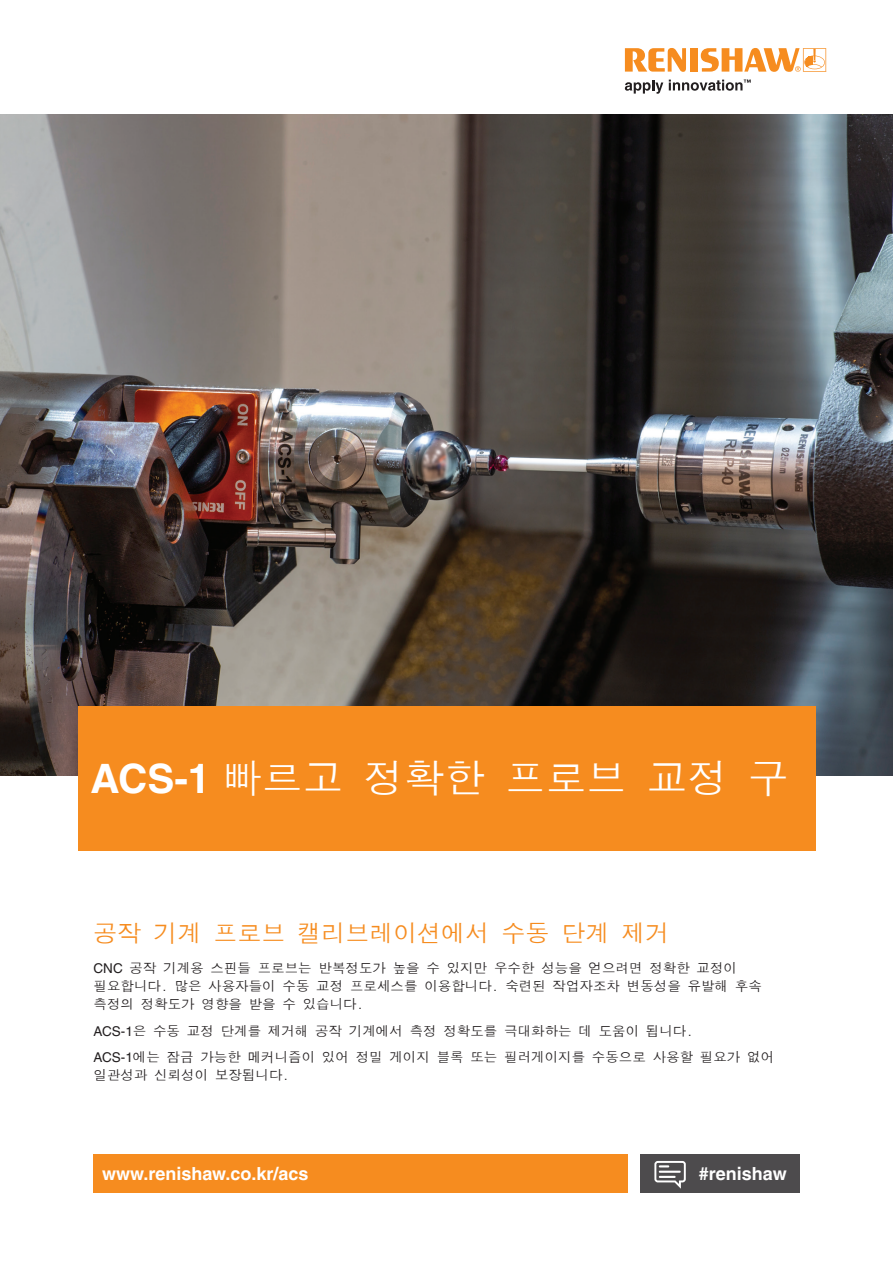
<style>
.page{position:relative;width:893px;height:1263px;background:#fff}
.page>*{position:absolute;margin:0;border:0;box-sizing:border-box;transform-origin:0 0}
.t1{font:40.5px "Dotum Che";color:#fff}
.t2{font:24px "Dotum Che";color:#f68c1f}
.t3{font:700 18px "Helvetica LT Pro";color:#fff}
.t4{font:13.5px/18px "Dotum Che";color:#231f20}
.s1{font-family:"Helvetica LT Pro";font-weight:700}
.s2{font-family:"Helvetica LT Pro"}
</style>
<div class="page">
<div style="left:639px;top:1154px;width:160px;height:39px;background:#4d4b4d"></div>
<svg style="left:654px;top:1161px;width:32px;height:28px"></svg>
<img style="left:0;top:115px;width:893px;height:661px">
<div style="left:78px;top:706px;width:737px;height:144px;background:#f68c1f"></div>
<div style="left:94px;top:1154px;width:534px;height:39px;background:#f68c1f"></div>
<svg style="left:625px;top:80px;width:38px;height:14px"></svg>
<svg style="left:625px;top:48px;width:61px;height:24px"></svg>
<div style="left:690px;top:48px;width:8px;height:24px;background:#f68c1f"></div>
<svg style="left:701px;top:48px;width:125px;height:24px"></svg>
<svg style="left:669px;top:80px;width:82px;height:11px"></svg>
<h1 class="t1" style="left:91px;top:758px;width:700px"><span class="s1">ACS-1</span> 빠르고 정확한 프로브 교정 구</h1>
<h2 class="t2" style="left:94px;top:921px;width:578px">공작 기계 프로브 캘리브레이션에서 수동 단계 제거</h2>
<p class="t4" style="left:94px;top:959px;width:670px"><span class="s2">CNC</span> 공작 기계용 스핀들 프로브는 반복정도가 높을 수 있지만 우수한 성능을 얻으려면 정확한 교정이 필요합니다. 많은 사용자들이 수동 교정 프로세스를 이용합니다. 숙련된 작업자조차 변동성을 유발해 후속 측정의 정확도가 영향을 받을 수 있습니다.</p>
<p class="t4" style="left:94px;top:1017px;width:682px;line-height:26.5px"><span class="s2">ACS-1</span>은 수동 교정 단계를 제거해 공작 기계에서 측정 정확도를 극대화하는 데 도움이 됩니다.<br><span class="s2">ACS-1</span>에는 잠금 가능한 메커니즘이 있어 정밀 게이지 블록 또는 필러게이지를 수동으로 사용할 필요가 없어</p>
<p class="t4" style="left:94px;top:1066px;width:197px">일관성과 신뢰성이 보장됩니다.</p>
<h3 class="t3" style="left:102px;top:1163px;width:208px">www.renishaw.co.kr/acs</h3>
<h3 class="t3" style="left:699px;top:1163px;width:89px">#renishaw</h3>
</div>
